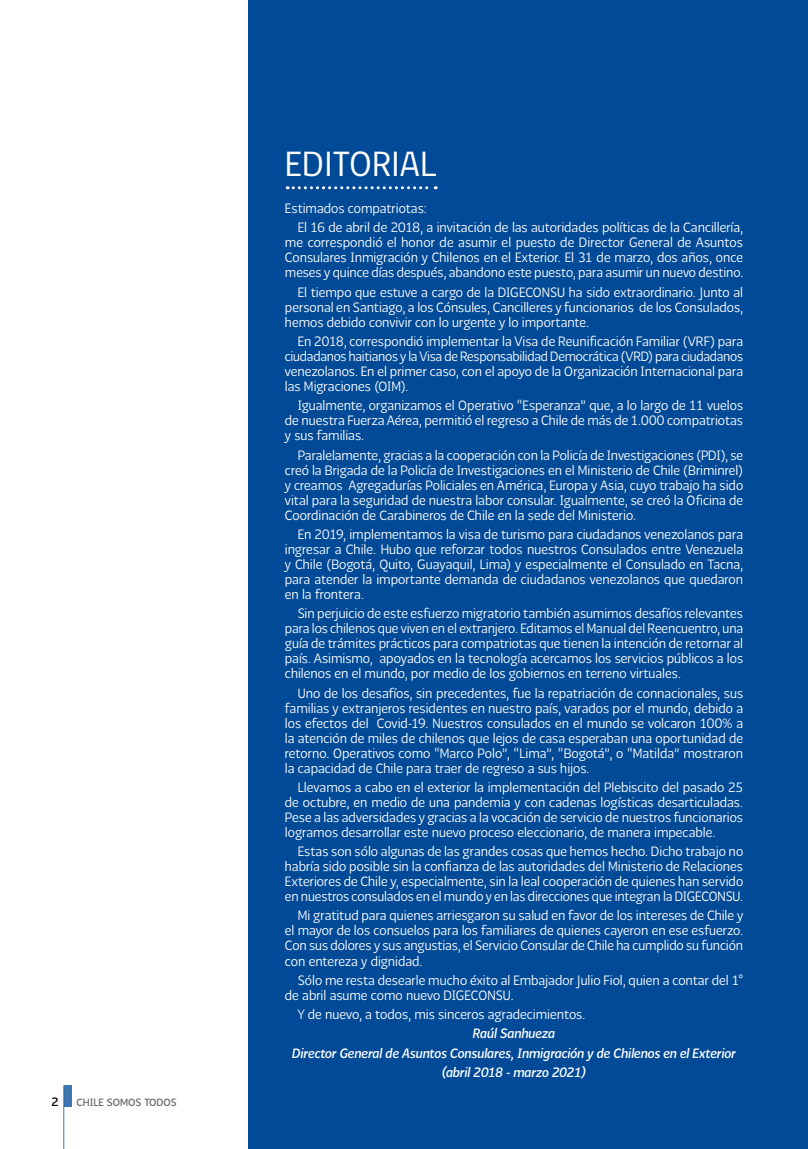
<style>
.page{position:relative;width:808px;height:1149px;background:#fff}
.page>*{position:absolute;margin:0;border:0;box-sizing:border-box;transform-origin:0 0}
.t1{font:36px "gob CL";letter-spacing:-.01em;color:#fff}
.t2{font:13.5px/15px "Chilena Fina";color:#fff;text-align:justify;scale:.95 1}
.t3{font:italic 13.5px/19.2px "Chilena";letter-spacing:-.005em;color:#fff;text-align:center;scale:.95 1}
.t4{font:12px "Chilena";color:#000}
.t5{font:10.5px "Chilena";color:#6d6e71}
</style>
<div class="page">
<div style="left:64px;top:1084px;width:7px;height:22px;background:#3e76b0"></div>
<hr style="left:63px;top:1084px;width:1px;height:64px;background:#004a97">
<div style="left:249px;top:0;width:559px;height:1148px;background:#004a97"></div>
<svg style="left:287px;top:186px;width:149px;height:3px"></svg>
<p class="t4" style="left:52px;top:1094px;width:9px">2</p>
<p class="t5" style="left:77px;top:1095px;width:102px">CHILE SOMOS TODOS</p>
<h1 class="t1" style="left:285px;top:139px;width:153px">EDITORIAL</h1>
<p class="t2" style="left:298px;top:199px;width:470px;line-height:19.2px;text-indent:-13px">Estimados compatriotas:<br>El 16 de abril de 2018, a invitación de las autoridades políticas de la Cancillería,</p>
<p class="t2" style="left:285px;top:235px;width:484px">me correspondió el honor de asumir el puesto de Director General de Asuntos Consulares Inmigración y Chilenos en el Exterior. El 31 de marzo, dos años, once meses y quince días después, abandono este puesto, para asumir un nuevo destino.</p>
<p class="t2" style="left:285px;top:284px;width:484px;text-indent:13px">El tiempo que estuve a cargo de la DIGECONSU ha sido extraordinario. Junto al personal en Santiago, a los Cónsules, Cancilleres y funcionarios de los Consulados, hemos debido convivir con lo urgente y lo importante.</p>
<p class="t2" style="left:285px;top:333px;width:484px;text-indent:13px">En 2018, correspondió implementar la Visa de Reunificación Familiar (VRF) para ciudadanos haitianos y la Visa de Responsabilidad Democrática (VRD) para ciudadanos venezolanos. En el primer caso, con el apoyo de la Organización Internacional para las Migraciones (OIM).</p>
<p class="t2" style="left:285px;top:398px;width:484px;text-indent:13px">Igualmente, organizamos el Operativo “Esperanza” que, a lo largo de 11 vuelos de nuestra Fuerza Aérea, permitió el regreso a Chile de más de 1.000 compatriotas y sus familias.</p>
<p class="t2" style="left:285px;top:447px;width:484px;text-indent:13px">Paralelamente, gracias a la cooperación con la Policía de Investigaciones (PDI), se creó la Brigada de la Policía de Investigaciones en el Ministerio de Chile (Briminrel) y creamos Agregadurías Policiales en América, Europa y Asia, cuyo trabajo ha sido vital para la seguridad de nuestra labor consular. Igualmente, se creó la Oficina de Coordinación de Carabineros de Chile en la sede del Ministerio.</p>
<p class="t2" style="left:285px;top:526px;width:484px;text-indent:13px">En 2019, implementamos la visa de turismo para ciudadanos venezolanos para ingresar a Chile. Hubo que reforzar todos nuestros Consulados entre Venezuela y Chile (Bogotá, Quito, Guayaquil, Lima) y especialmente el Consulado en Tacna, para atender la importante demanda de ciudadanos venezolanos que quedaron en la frontera.</p>
<p class="t2" style="left:285px;top:605px;width:484px;text-indent:13px">Sin perjuicio de este esfuerzo migratorio también asumimos desafíos relevantes para los chilenos que viven en el extranjero. Editamos el Manual del Reencuentro, una guía de trámites prácticos para compatriotas que tienen la intención de retornar al país. Asimismo, apoyados en la tecnología acercamos los servicios públicos a los chilenos en el mundo, por medio de los gobiernos en terreno virtuales.</p>
<p class="t2" style="left:285px;top:685px;width:484px;text-indent:13px">Uno de los desafíos, sin precedentes, fue la repatriación de connacionales, sus familias y extranjeros residentes en nuestro país, varados por el mundo, debido a los efectos del Covid-19. Nuestros consulados en el mundo se volcaron 100% a la atención de miles de chilenos que lejos de casa esperaban una oportunidad de retorno. Operativos como “Marco Polo”, “Lima”, “Bogotá”, o “Matilda” mostraron la capacidad de Chile para traer de regreso a sus hijos.</p>
<p class="t2" style="left:285px;top:779px;width:484px;text-indent:13px">Llevamos a cabo en el exterior la implementación del Plebiscito del pasado 25 de octubre, en medio de una pandemia y con cadenas logísticas desarticuladas.<br>Pese a las adversidades y gracias a la vocación de servicio de nuestros funcionarios logramos desarrollar este nuevo proceso eleccionario, de manera impecable.</p>
<p class="t2" style="left:285px;top:843px;width:484px;text-indent:13px">Estas son sólo algunas de las grandes cosas que hemos hecho. Dicho trabajo no habría sido posible sin la confianza de las autoridades del Ministerio de Relaciones Exteriores de Chile y, especialmente, sin la leal cooperación de quienes han servido en nuestros consulados en el mundo y en las direcciones que integran la DIGECONSU.</p>
<p class="t2" style="left:285px;top:907px;width:484px;text-indent:13px">Mi gratitud para quienes arriesgaron su salud en favor de los intereses de Chile y el mayor de los consuelos para los familiares de quienes cayeron en ese esfuerzo.<br>Con sus dolores y sus angustias, el Servicio Consular de Chile ha cumplido su función con entereza y dignidad.</p>
<p class="t2" style="left:285px;top:972px;width:484px;text-indent:13px">Sólo me resta desearle mucho éxito al Embajador Julio Fiol, quien a contar del 1° de abril asume como nuevo DIGECONSU.</p>
<p class="t2" style="left:298px;top:1006px;width:304px">Y de nuevo, a todos, mis sinceros agradecimientos.</p>
<p class="t3" style="left:292px;top:1023px;width:469px">Raúl Sanhueza<br>Director General de Asuntos Consulares, Inmigración y de Chilenos en el Exterior (abril 2018 - marzo 2021)</p>
</div>
